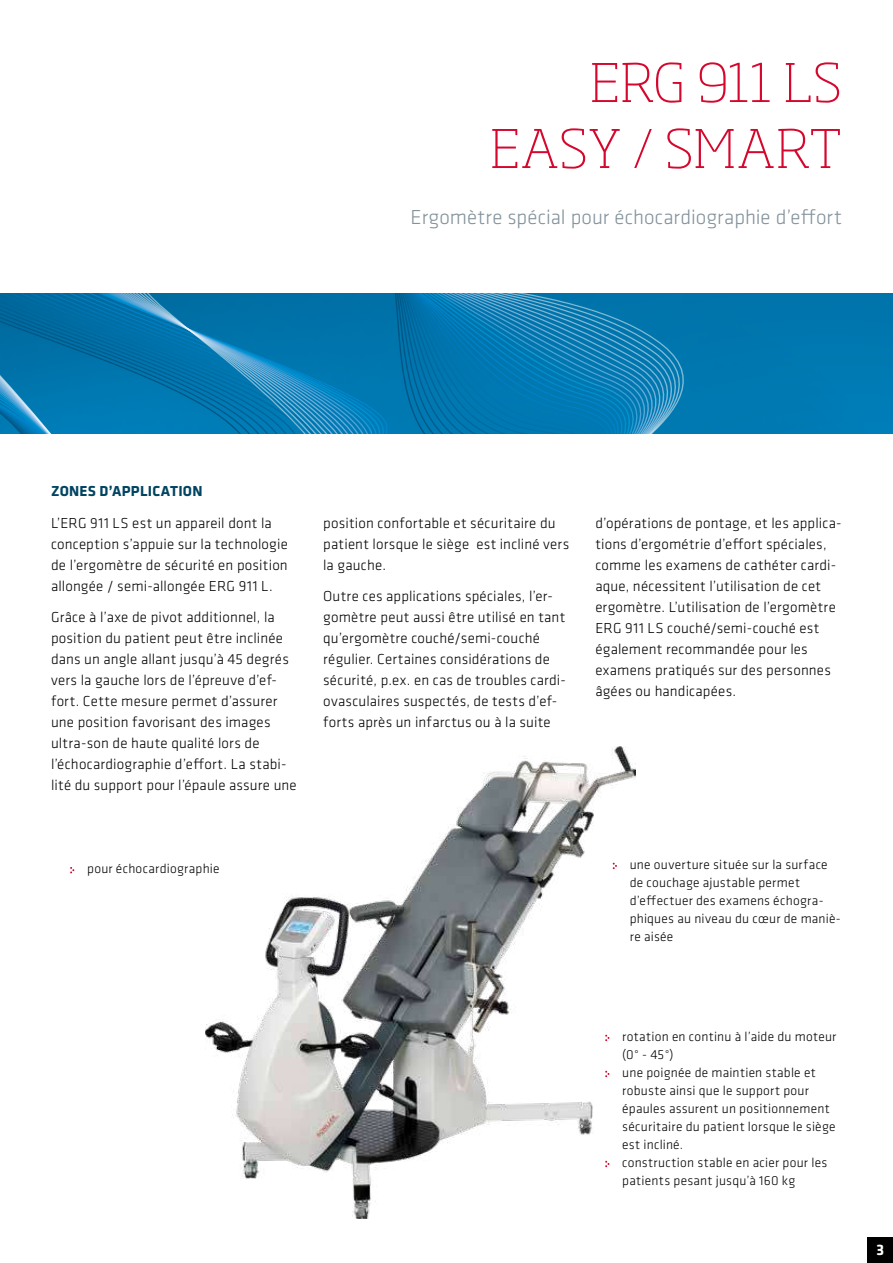
<style>
.page{position:relative;width:893px;height:1263px;background:#fff}
.page>*{position:absolute;margin:0;border:0;box-sizing:border-box;transform-origin:0 0}
.t1{font:200 52.5px/66px "Soho Pro";letter-spacing:.005em;color:#d5072d;text-align:right}
.t2{font:300 21px "Klavika";letter-spacing:.005em;color:#83929b}
.t3{font:700 15.75px "Klavika";color:#fff}
.t4{font:300 15px/21px "Klavika";letter-spacing:.015em;color:#000}
.t5{font:700 15px "Klavika";letter-spacing:.02em;color:#004461}
.t6{font:300 13.5px/18px "Klavika";letter-spacing:.015em;color:#000}
</style>
<div class="page">
<svg style="left:0;top:293px;width:893px;height:141px;fill:#0077af"></svg>
<div style="left:867px;top:1237px;width:26px;height:26px;background:#000"></div>
<img style="left:205px;top:747px;width:431px;height:471px">
<svg style="left:70px;top:867px;width:4px;height:6px"></svg>
<svg style="left:605px;top:1035px;width:4px;height:6px"></svg>
<svg style="left:605px;top:1071px;width:4px;height:6px"></svg>
<svg style="left:605px;top:1161px;width:4px;height:6px"></svg>
<svg style="left:613px;top:862px;width:4px;height:7px"></svg>
<h1 class="t1" style="left:490px;top:45px;width:353px">ERG 911 LS<br>EASY / SMART</h1>
<h2 class="t2" style="left:410px;top:204px;width:433px">Ergomètre spécial pour échocardiographie d’effort</h2>
<p class="t5" style="left:51px;top:480px;width:153px">ZONES D’APPLICATION</p>
<p class="t4" style="left:51px;top:512px;width:238px">L’ERG 911 LS est un appareil dont la conception s’appuie sur la technologie de l’ergomètre de sécurité en position allongée / semi-allongée ERG 911 L.</p>
<p class="t4" style="left:51px;top:606px;width:247px">Grâce à l’axe de pivot additionnel, la position du patient peut être inclinée dans un angle allant jusqu’à 45 degrés vers la gauche lors de l’épreuve d’ef&shy;fort. Cette mesure permet d’assurer une position favorisant des images ultra-son de haute qualité lors de l’échocardiographie d’effort. La stabi&shy;lité du support pour l’épaule assure une</p>
<p class="t6" style="left:87px;top:860px;width:134px">pour échocardiographie</p>
<p class="t4" style="left:323px;top:512px;width:248px">position confortable et sécuritaire du patient lorsque le siège est incliné vers la gauche.</p>
<p class="t4" style="left:323px;top:585px;width:244px">Outre ces applications spéciales, l’er&shy;gomètre peut aussi être utilisé en tant qu’ergomètre couché/semi-couché régulier. Certaines considérations de sécurité, p.ex. en cas de troubles cardi&shy;ovasculaires suspectés, de tests d’ef&shy;forts après un infarctus ou à la suite</p>
<p class="t4" style="left:595px;top:512px;width:248px">d’opérations de pontage, et les applica&shy;tions d’ergométrie d’effort spéciales, comme les examens de cathéter cardi&shy;aque, nécessitent l’utilisation de cet ergomètre. L’utilisation de l’ergomètre ERG 911 LS couché/semi-couché est également recommandée pour les examens pratiqués sur des personnes âgées ou handicapées.</p>
<p class="t6" style="left:630px;top:855px;width:213px">une ouverture située sur la surface de couchage ajustable permet d’effectuer des examens échogra&shy;phiques au niveau du cœur de maniè&shy;re aisée</p>
<p class="t6" style="left:622px;top:1027px;width:216px">rotation en continu à l’aide du moteur (0° - 45°)<br>une poignée de maintien stable et robuste ainsi que le support pour épaules assurent un positionnement sécuritaire du patient lorsque le siège est incliné.<br>construction stable en acier pour les patients pesant jusqu’à 160 kg</p>
<p class="t3" style="left:876px;top:1239px;width:9px">3</p>
</div>
